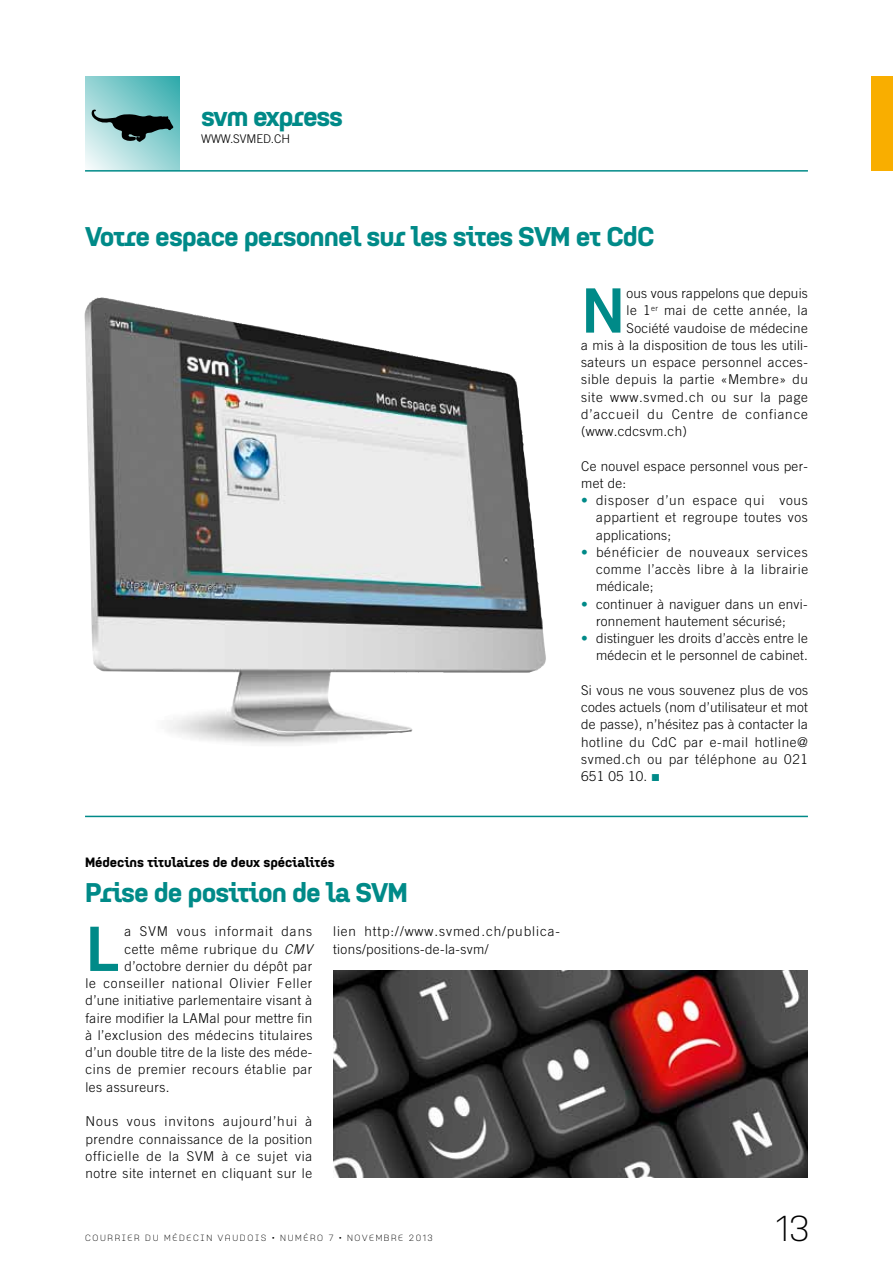
<style>
.page{position:relative;width:893px;height:1263px;background:#fff}
.page>*{position:absolute;margin:0;border:0;box-sizing:border-box;transform-origin:0 0}
.t1{font:61.35px "Trade Gothic Bold Two";color:#008a88}
.t2{font:300 36px "Idealista";color:#000}
.t3{font:700 27px "Idealista";letter-spacing:-.035em;color:#008a88}
.t4{font:300 13.5px/17.2px "Trade Gothic";letter-spacing:.035em;color:#000;text-align:justify}
.t5{font:700 13.5px "Idealista";letter-spacing:-.005em;color:#000}
.t6{font:300 13.5px "Trade Gothic";letter-spacing:.06em;color:#000}
.t7{font:300 13.5px "Trade Gothic";letter-spacing:.065em;color:#000}
.t8{font:300 13.5px "Trade Gothic";letter-spacing:.015em;color:#000}
.t9{font:300 13.5px "Trade Gothic";letter-spacing:.075em;color:#000}
.t10{font:300 12px "Trade Gothic";color:#000}
.t11{font:300 9px "Idealista";letter-spacing:.185em;color:#000}
.s1{color:#008a88}
.s2{font-style:italic}
</style>
<div class="page">
<img style="left:333px;top:971px;width:475px;height:207px">
<div style="left:872px;top:77px;width:21px;height:94px;background:#f9ae00"></div>
<svg style="left:85px;top:77px;width:95px;height:93px;background:#92d2d3"></svg>
<svg style="left:91px;top:109px;width:82px;height:33px;background:#597b7b"></svg>
<hr style="left:85px;top:170px;width:723px;height:2px;background:#008a88">
<img style="left:84px;top:297px;width:462px;height:447px">
<hr style="left:85px;top:816px;width:723px;height:1px;background:#008a88">
<h3 class="t3" style="left:201px;top:96px;width:144px">svm express</h3>
<p class="t10" style="left:201px;top:131px;width:41px">www.svmed</p>
<p class="t10" style="left:271px;top:131px;width:12px">.ch</p>
<h3 class="t3" style="left:85px;top:217px;width:571px">Votre espace personnel sur les sites SVM et CdC</h3>
<h1 class="t1" style="left:581px;top:273px;width:46px">N</h1>
<p class="t8" style="left:627px;top:285px;width:183px">ous vous rappelons que depuis</p>
<p class="t4" style="left:627px;top:302px;width:183px">le 1<sup>er</sup> mai de cette année, la</p>
<p class="t4" style="left:627px;top:319px;width:183px">Société vaudoise de médecine</p>
<p class="t4" style="left:581px;top:336px;width:228px">a mis à la disposition de tous les utili-</p>
<p class="t4" style="left:581px;top:353px;width:228px">sateurs un espace personnel acces-</p>
<p class="t4" style="left:581px;top:371px;width:228px">sible depuis la partie «Membre» du</p>
<p class="t4" style="left:581px;top:388px;width:228px">site www.svmed.ch ou sur la page</p>
<p class="t7" style="left:581px;top:406px;width:228px">d’accueil du Centre de confiance</p>
<p class="t4" style="left:581px;top:422px;width:107px">(www.cdcsvm.ch)</p>
<p class="t4" style="left:581px;top:457px;width:228px">Ce nouvel espace personnel vous per&shy;met de:</p>
<p class="t4" style="left:596px;top:492px;width:213px;text-indent:-15px"><span class="s1">•</span> disposer d’un espace qui vous appartient et regroupe toutes vos applications;</p>
<p class="t4" style="left:596px;top:543px;width:214px;text-indent:-15px"><span class="s1">•</span> bénéficier de nouveaux services comme l’accès libre à la librairie médicale;</p>
<p class="t4" style="left:581px;top:595px;width:228px;text-align:center"><span class="s1">•</span> continuer à naviguer dans un envi&shy;ronnement hautement sécurisé;</p>
<p class="t4" style="left:581px;top:630px;width:228px;text-align:right"><span class="s1">•</span> distinguer les droits d’accès entre le médecin et le personnel de cabinet.</p>
<p class="t4" style="left:581px;top:681px;width:228px">Si vous ne vous souvenez plus de vos codes actuels (nom d’utilisateur et mot de passe), n’hésitez pas à contacter la hotline du CdC par e-mail hotline@ svmed.ch ou par téléphone au 021<br>651 05 10. <span class="s1">■</span></p>
<p class="t5" style="left:85px;top:853px;width:251px">Médecins titulaires de deux spécialités</p>
<h3 class="t3" style="left:85px;top:872px;width:324px">Prise de position de la SVM</h3>
<h1 class="t1" style="left:86px;top:911px;width:36px">L</h1>
<p class="t9" style="left:124px;top:924px;width:189px">a SVM vous informait dans</p>
<p class="t4" style="left:333px;top:923px;width:228px">lien http://www.svmed.ch/publica&shy;tions/positions-de-la-svm/</p>
<p class="t4" style="left:124px;top:940px;width:189px">cette même rubrique du <span class="s2">CMV</span></p>
<p class="t4" style="left:124px;top:957px;width:189px">d’octobre dernier du dépôt par</p>
<p class="t6" style="left:86px;top:975px;width:228px">le conseiller national Olivier Feller</p>
<p class="t4" style="left:86px;top:992px;width:228px">d’une initiative parlementaire visant à</p>
<p class="t4" style="left:86px;top:1009px;width:228px">faire modifier la LAMal pour mettre fin</p>
<p class="t4" style="left:86px;top:1026px;width:228px">à l’exclusion des médecins titulaires</p>
<p class="t4" style="left:86px;top:1043px;width:228px">d’un double titre de la liste des méde-</p>
<p class="t4" style="left:86px;top:1061px;width:228px">cins de premier recours établie par</p>
<p class="t4" style="left:86px;top:1078px;width:85px">les assureurs.</p>
<p class="t4" style="left:86px;top:1113px;width:228px">Nous vous invitons aujourd’hui à prendre connaissance de la position officielle de la SVM à ce sujet via notre site internet en cliquant sur le</p>
<p class="t11" style="left:85px;top:1231px;width:349px">COURRIER DU MÉDEC IN VAUDOIS • N UM ÉRO 7 • NOVEM BRE 2013</p>
<h2 class="t2" style="left:776px;top:1202px;width:36px">13</h2>
</div>
